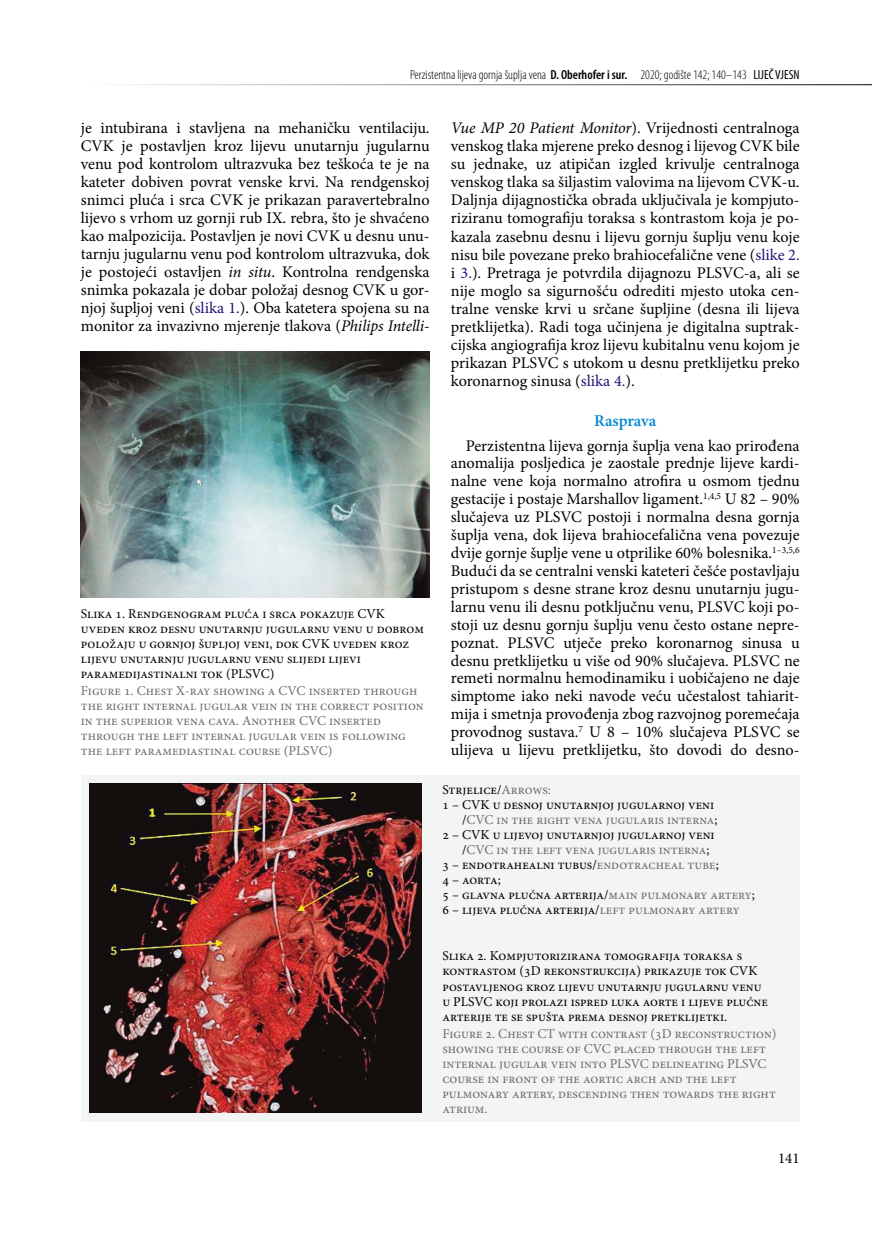
<style>
.page{position:relative;width:872px;height:1234px;background:#fff}
.page>*{position:absolute;margin:0;border:0;box-sizing:border-box;transform-origin:0 0}
.t1{font:600 16.5px "Minion Pro";color:#0087d1}
.t2{font:16.2px/18px "Minion Pro";color:#000;text-align:justify}
.t3{font:15px "Minion Pro";color:#000}
.t4{font:13.5px/15px "Minion Pro";color:#000}
.t5{font:13.5px/15px "Minion Pro";color:#6d6d6e}
.t6{font:300 condensed 13.2px "Myriad Pro";color:#000}
.s1{font-weight:600}
.s2{font-weight:400}
.s3{font-style:italic}
.s4{color:#231177}
.s5{color:#6d6d6e}
.s6{color:#000}
</style>
<div class="page">
<hr style="left:81px;top:84px;width:791px;height:1px;background:#000">
<img style="left:81px;top:352px;width:348px;height:245px">
<div style="left:81px;top:775px;width:718px;height:345px;background:#f3f4f4"></div>
<img style="left:89px;top:783px;width:332px;height:329px">
<p class="t6" style="left:410px;top:67px;width:391px">Perzistentna lijeva gornja šuplja vena <span class="s1">D. Oberhofer i sur.</span> 2020; godište 142; 140–143 <span class="s2">LIJEČ VJESN</span></p>
<p class="t2" style="left:451px;top:119px;width:350px"><span class="s3">Vue MP 20 Patient Monitor</span>). Vrijednosti centralnoga venskog tlaka mjerene preko desnog i lijevog CVK bile su jednake, uz atipičan izgled krivulje centralnoga venskog tlaka sa šiljastim valovima na lijevom CVK-u.<br>Daljnja dijagnostička obrada uključivala je kompjuto&shy;riziranu tomografiju toraksa s kontrastom koja je po&shy;kazala zasebnu desnu i lijevu gornju šuplju venu koje nisu bile povezane preko brahiocefalične vene (<span class="s4">slike 2. </span>i <span class="s4">3.</span>). Pretraga je potvrdila dijagnozu PLSVC-a, ali se nije moglo sa sigurnošću odrediti mjesto utoka cen&shy;tralne venske krvi u srčane šupljine (desna ili lijeva pretklijetka). Radi toga učinjena je digitalna suptrak&shy;cijska angiografija kroz lijevu kubitalnu venu kojom je prikazan PLSVC s utokom u desnu pretklijetku preko koronarnog sinusa (<span class="s4">slika 4.</span>).</p>
<p class="t1" style="left:594px;top:409px;width:64px">Rasprava</p>
<p class="t2" style="left:451px;top:436px;width:350px;text-indent:15px">Perzistentna lijeva gornja šuplja vena kao prirođena anomalija posljedica je zaostale prednje lijeve kardi&shy;nalne vene koja normalno atrofira u osmom tjednu gestacije i postaje Marshallov ligament.<sup>1,4,5</sup> U 82 – 90% slučajeva uz PLSVC postoji i normalna desna gornja šuplja vena, dok lijeva brahiocefalična vena povezuje dvije gornje šuplje vene u otprilike 60% bolesnika.<sup>1–3,5,6<br></sup>Budući da se centralni venski kateteri češće postavljaju pristupom s desne strane kroz desnu unutarnju jugu&shy;larnu venu ili desnu potključnu venu, PLSVC koji po&shy;stoji uz desnu gornju šuplju venu često ostane nepre&shy;poznat. PLSVC utječe preko koronarnog sinusa u desnu pretklijetku u više od 90% slučajeva. PLSVC ne remeti normalnu hemodinamiku i uobičajeno ne daje simptome iako neki navode veću učestalost tahiarit&shy;mija i smetnja provođenja zbog razvojnog poremećaja provodnog sustava.<sup>7</sup> U 8 – 10% slučajeva PLSVC se ulijeva u lijevu pretklijetku, što dovodi do desno-</p>
<p class="t2" style="left:81px;top:119px;width:351px">je intubirana i stavljena na mehaničku ventilaciju.<br>CVK je postavljen kroz lijevu unutarnju jugularnu venu pod kontrolom ultrazvuka bez teškoća te je na kateter dobiven povrat venske krvi. Na rendgenskoj snimci pluća i srca CVK je prikazan paravertebralno lijevo s vrhom uz gornji rub IX. rebra, što je shvaćeno kao malpozicija. Postavljen je novi CVK u desnu unu&shy;tarnju jugularnu venu pod kontrolom ultrazvuka, dok je postojeći ostavljen <span class="s3">in situ</span>. Kontrolna rendgenska snimka pokazala je dobar položaj desnog CVK u gor&shy;njoj šupljoj veni (<span class="s4">slika 1.</span>). Oba katetera spojena su na monitor za invazivno mjerenje tlakova (<span class="s3">Philips Intelli-</span></p>
<p class="t4" style="left:81px;top:606px;width:345px">Slika 1. Rendgenogram pluća i srca pokazuje CVK uveden kroz desnu unutarnju jugularnu venu u dobrom položaju u gornjoj šupljoj veni, dok CVK uveden kroz lijevu unutarnju jugularnu venu slijedi lijevi paramedijastinalni tok (PLSVC)</p>
<p class="t5" style="left:81px;top:683px;width:344px">Figure 1. Chest X-ray showing a CVC inserted through the right internal jugular vein in the correct position in the superior vena cava. Another CVC inserted through the left internal jugular vein is following the left paramediastinal course (PLSVC)</p>
<p class="t4" style="left:442px;top:781px;width:110px">Strjelice/<span class="s5">Arrows:</span></p>
<p class="t4" style="left:442px;top:796px;width:273px">1 – CVK u desnoj unutarnjoj jugularnoj veni</p>
<p class="t5" style="left:462px;top:811px;width:257px"><span class="s6">/</span>CVC in the right vena jugularis interna<span class="s6">;</span></p>
<p class="t4" style="left:442px;top:826px;width:274px">2 – CVK u lijevoj unutarnjoj jugularnoj veni</p>
<p class="t5" style="left:462px;top:841px;width:249px"><span class="s6">/</span>CVC in the left vena jugularis interna<span class="s6">;</span></p>
<p class="t4" style="left:442px;top:856px;width:278px">3 – endotrahealni tubus/<span class="s5">endotracheal tube</span>;</p>
<p class="t4" style="left:442px;top:871px;width:60px">4 – aorta;</p>
<p class="t4" style="left:442px;top:886px;width:314px">5 – glavna plućna arterija/<span class="s5">main pulmonary artery</span>;</p>
<p class="t4" style="left:442px;top:901px;width:299px">6 – lijeva plućna arterija/<span class="s5">left pulmonary artery</span></p>
<p class="t4" style="left:442px;top:948px;width:327px">Slika 2. Kompjutorizirana tomografija toraksa s kontrastom (3D rekonstrukcija) prikazuje tok CVK postavljenog kroz lijevu unutarnju jugularnu venu u PLSVC koji prolazi ispred luka aorte i lijeve plućne arterije te se spušta prema desnoj pretklijetki.</p>
<p class="t5" style="left:442px;top:1025px;width:336px">Figure 2. Chest CT with contrast (3D reconstruction) showing the course of CVC placed through the left internal jugular vein into PLSVC delineating PLSVC course in front of the aortic arch and the left pulmonary artery, descending then towards the right atrium.</p>
<p class="t3" style="left:778px;top:1147px;width:23px">141</p>
</div>
